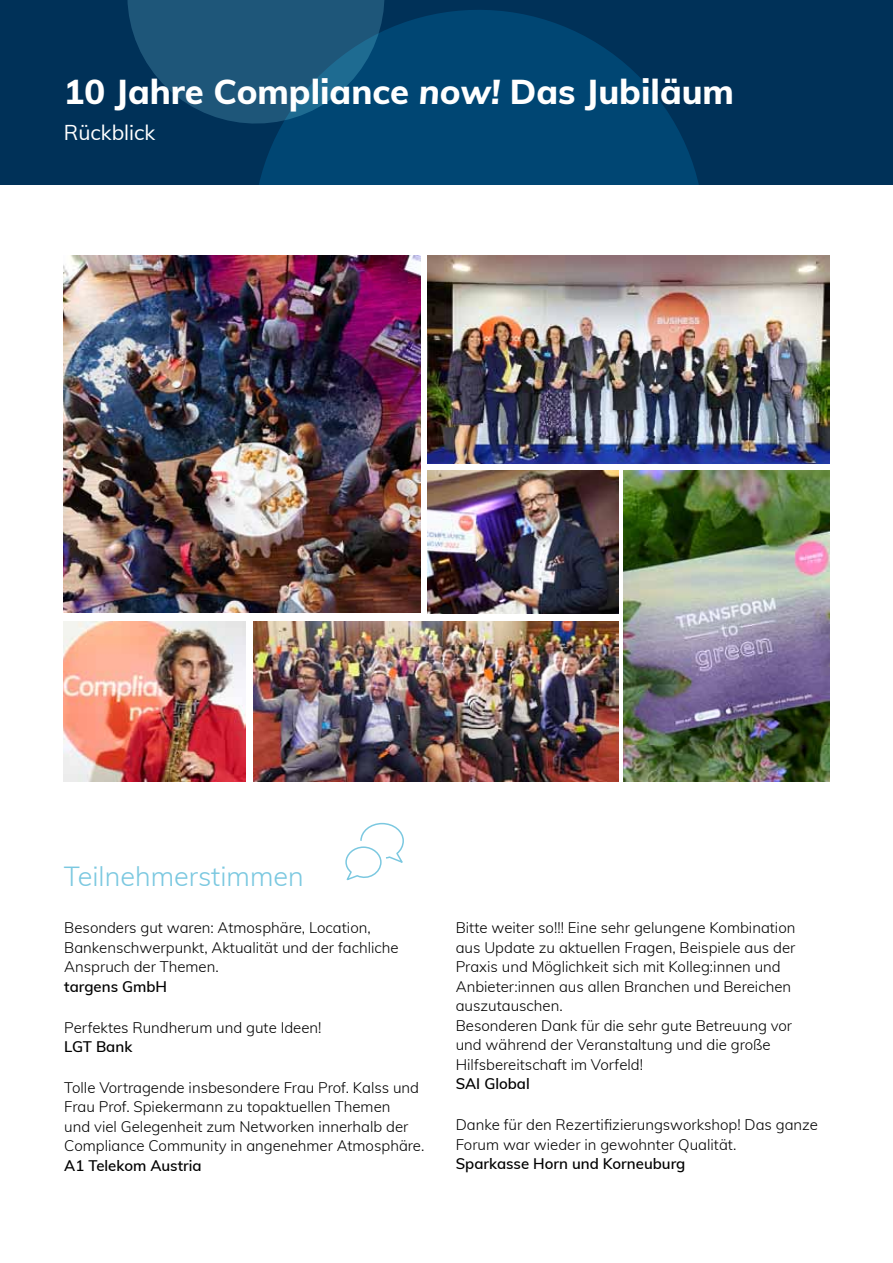
<style>
.page{position:relative;width:893px;height:1263px;background:#fff}
.page>*{position:absolute;margin:0;border:0;box-sizing:border-box;transform-origin:0 0}
.t1{font:800 34.5px "Muli";color:#fff}
.t2{font:300 27px "Muli";color:#7bc8e0}
.t3{font:21px "Muli";color:#fff}
.t4{font:300 15px/19.5px "Muli";color:#000}
.t5{font:600 15px "Muli";color:#000}
.s1{font-style:italic}
</style>
<div class="page">
<div style="left:0;top:0;width:893px;height:185px;background:#003158"></div>
<svg style="left:127px;top:0;width:99px;height:120px"></svg>
<svg style="left:226px;top:0;width:473px;height:185px;fill:#004673"></svg>
<svg style="left:345px;top:822px;width:59px;height:59px"></svg>
<img style="left:427px;top:470px;width:191px;height:143px">
<img style="left:427px;top:255px;width:402px;height:208px">
<img style="left:64px;top:255px;width:357px;height:357px">
<img style="left:64px;top:621px;width:181px;height:161px">
<img style="left:254px;top:621px;width:365px;height:161px">
<img style="left:624px;top:470px;width:205px;height:312px">
<h1 class="t1" style="left:64px;top:66px;width:672px">10 Jahre Compliance <span class="s1">now!</span> Das Jubiläum</h1>
<h3 class="t3" style="left:64px;top:117px;width:93px">Rückblick</h3>
<h2 class="t2" style="left:64px;top:856px;width:241px">Teilnehmerstimmen</h2>
<p class="t4" style="left:64px;top:917px;width:336px">Besonders gut waren: Atmosphäre, Location,<br>Bankenschwerpunkt, Aktualität und der fachliche<br>Anspruch der Themen.</p>
<p class="t5" style="left:64px;top:975px;width:104px">targens GmbH</p>
<p class="t4" style="left:64px;top:1017px;width:259px">Perfektes Rundherum und gute Ideen!</p>
<p class="t5" style="left:64px;top:1036px;width:69px">LGT Bank</p>
<p class="t4" style="left:64px;top:1077px;width:362px">Tolle Vortragende insbesondere Frau Prof. Kalss und Frau Prof. Spiekermann zu topaktuellen Themen<br>und viel Gelegenheit zum Networken innerhalb der Compliance Community in angenehmer Atmosphäre.</p>
<p class="t5" style="left:64px;top:1154px;width:139px">A1 Telekom Austria</p>
<p class="t4" style="left:456px;top:917px;width:341px">Bitte weiter so!!! Eine sehr gelungene Kombination aus U pdate zu aktuellen Fragen, Beispiele aus der Praxis und Möglichkeit sich mit Kolleg:innen und Anbieter:innen aus allen Branchen und Bereichen auszutauschen.<br>Besonderen Dank für die sehr gute Betreuung vor und während der Veranstaltung und die große<br>H ilfsbereitschaft im Vorfeld!</p>
<p class="t5" style="left:456px;top:1073px;width:76px">SAI Global</p>
<p class="t4" style="left:456px;top:1114px;width:364px">Danke für den Rezertifizierungsworkshop! Das ganze<br>Forum war wieder in gewohnter Qualität.</p>
<p class="t5" style="left:456px;top:1153px;width:231px">Sparkasse Horn und Korneuburg</p>
</div>
